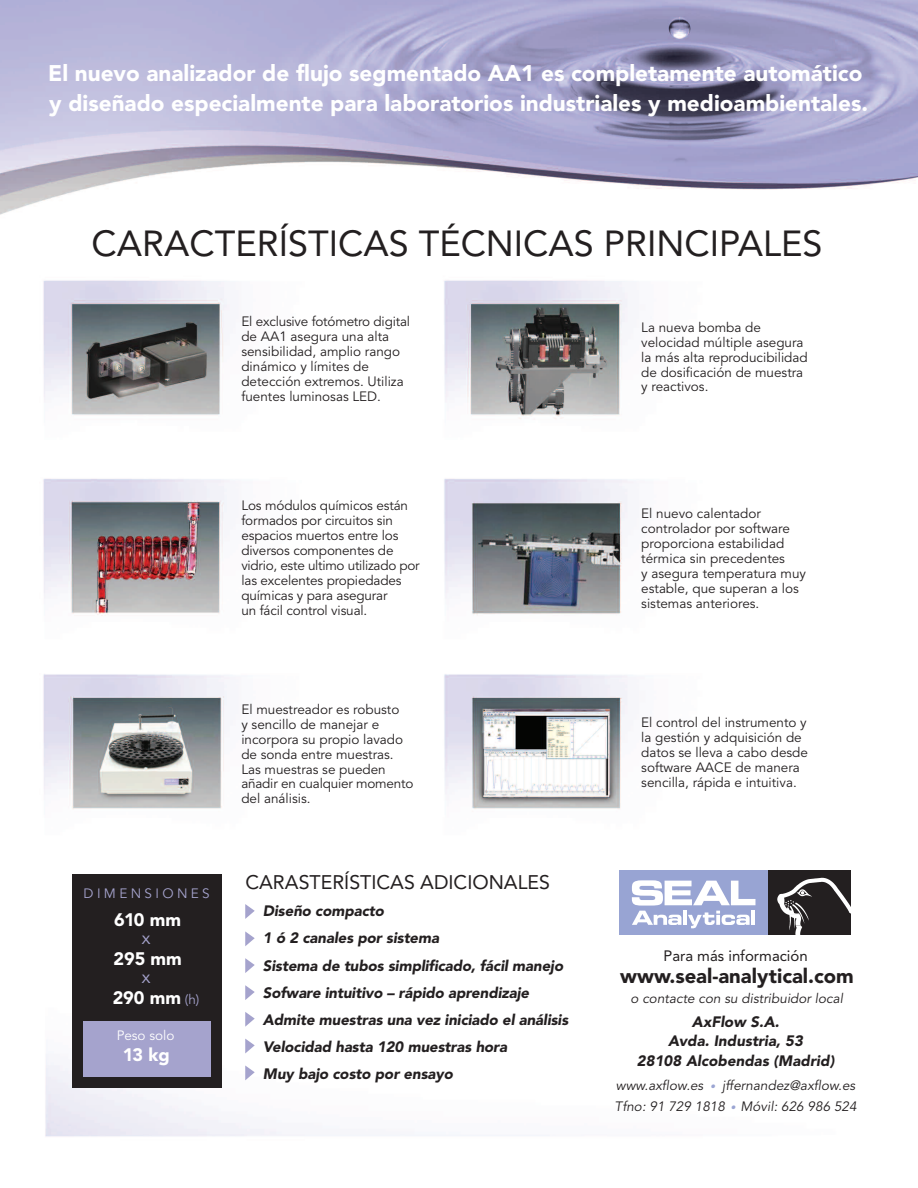
<style>
.page{position:relative;width:918px;height:1188px;background:#fff}
.page>*{position:absolute;margin:0;border:0;box-sizing:border-box;transform-origin:0 0}
.t1{font:36px "Avenir";color:#231f20}
.t2{font:900 22.5px/30px "Avenir";color:#fff}
.t3{font:900 20.25px "Avenir";color:#231f20}
.t4{font:19.5px "Avenir";color:#231f20}
.t5{font:900 18px/21px "Avenir";color:#fff}
.t6{font:18px "Avenir";color:#a5a3cd}
.t7{font:italic 900 15px/27.2px "Avenir";letter-spacing:-.005em;color:#231f20}
.t8{font:15px "Avenir";color:#231f20}
.t9{font:13.5px/15px "Avenir";color:#231f20}
.t10{font:italic 13.5px/21px "Avenir";letter-spacing:.005em;color:#231f20}
.t11{font:13.5px "Avenir";letter-spacing:.25em;color:#a5a3cd}
.t12{font:13.5px "Avenir";color:#fff}
.s1{font-weight:400;color:#a5a3cd}
.s2{font-weight:400;font-size:13.5px;color:#a5a3cd}
.s3{font-size:10.5px;color:#9ba5d3}
</style>
<div class="page">
<img style="left:0;top:0;width:918px;height:1137px">
<div style="left:73px;top:874px;width:149px;height:213px;background:#231f20"></div>
<svg style="left:245px;top:904px;width:10px;height:15px"></svg>
<svg style="left:245px;top:931px;width:10px;height:15px"></svg>
<svg style="left:245px;top:958px;width:10px;height:15px"></svg>
<svg style="left:245px;top:985px;width:10px;height:15px"></svg>
<svg style="left:245px;top:1012px;width:10px;height:15px"></svg>
<svg style="left:245px;top:1039px;width:10px;height:14px"></svg>
<svg style="left:245px;top:1065px;width:10px;height:15px"></svg>
<div style="left:84px;top:1021px;width:127px;height:55px;background:#a5a3cd"></div>
<div style="left:620px;top:870px;width:151px;height:65px;background:#98a4d3"></div>
<svg style="left:632px;top:880px;width:123px;height:48px"></svg>
<hr style="left:751px;top:911px;width:4px;height:14px;background:#fff">
<div style="left:768px;top:870px;width:83px;height:65px;background:#231f20"></div>
<svg style="left:777px;top:878px;width:74px;height:57px"></svg>
<h2 class="t2" style="left:48px;top:60px;width:821px">El nuevo analizador de flujo segmentado AA1 es completamente automático y diseñado especialmente para laboratorios industriales y medioambientales.</h2>
<h1 class="t1" style="left:92px;top:229px;width:732px">CARACTERÍSTICAS TÉCNICAS PRINCIPALES</h1>
<p class="t9" style="left:241px;top:315px;width:170px">El exclusive fotómetro digital de AA1 asegura una alta sensibilidad, amplio rango dinámico y límites de detección extremos. Utiliza fuentes luminosas LED.</p>
<p class="t9" style="left:241px;top:499px;width:180px">Los módulos químicos están formados por circuitos sin espacios muertos entre los diversos componentes de vidrio, este ultimo utilizado por las excelentes propiedades químicas y para asegurar<br>un fácil control visual.</p>
<p class="t11" style="left:84px;top:888px;width:128px">DIMENSIONES</p>
<h3 class="t5" style="left:114px;top:911px;width:68px">610 mm</h3>
<h3 class="t6" style="left:142px;top:931px;width:10px">x</h3>
<h3 class="t5" style="left:113px;top:950px;width:70px">295 mm</h3>
<h3 class="t5" style="left:113px;top:968px;width:88px;text-indent:29px"><span class="s1">x<br></span>290 mm <span class="s2">(h)</span></h3>
<p class="t12" style="left:117px;top:1030px;width:59px">Peso solo</p>
<h3 class="t5" style="left:123px;top:1046px;width:49px">13 kg</h3>
<p class="t9" style="left:241px;top:703px;width:174px">El muestreador es robusto<br>y sencillo de manejar e incorpora su propio lavado de sonda entre muestras.<br>Las muestras se pueden añadir en cualquier momento del análisis.</p>
<h3 class="t4" style="left:245px;top:874px;width:306px">CARASTERÍSTICAS ADICIONALES</h3>
<p class="t7" style="left:263px;top:899px;width:307px">Diseño compacto<br>1 ó 2 canales por sistema<br>Sistema de tubos simplificado, fácil manejo<br>Sofware intuitivo – rápido aprendizaje<br>Admite muestras una vez iniciado el análisis<br>Velocidad hasta 120 muestras hora<br>Muy bajo costo por ensayo</p>
<p class="t9" style="left:641px;top:321px;width:168px">La nueva bomba de velocidad múltiple asegura la más alta reproducibilidad de dosificación de muestra y reactivos.</p>
<p class="t9" style="left:641px;top:507px;width:166px">El nuevo calentador controlador por software proporciona estabilidad térmica sin precedentes<br>y asegura temperatura muy estable, que superan a los sistemas anteriores.</p>
<p class="t9" style="left:641px;top:716px;width:168px">El control del instrumento y la gestión y adquisición de datos se lleva a cabo desde software AACE de manera sencilla, rápida e intuitiva.</p>
<p class="t8" style="left:663px;top:950px;width:146px">Para más información</p>
<h3 class="t3" style="left:620px;top:968px;width:235px">www.seal-analytical.com</h3>
<p class="t10" style="left:631px;top:989px;width:214px">o contacte con su distribuidor local</p>
<p class="t7" style="left:637px;top:1013px;width:199px;line-height:19.5px;text-align:center">AxFlow S.A.<br>Avda. Industria, 53<br>28108 Alcobendas (Madrid)</p>
<p class="t10" style="left:615px;top:1076px;width:244px">www.axflow.es <span class="s3">•</span> jffernandez@axflow.es<br>Tfno: 91 729 1818 <span class="s3">•</span> Móvil: 626 986 524</p>
</div>
